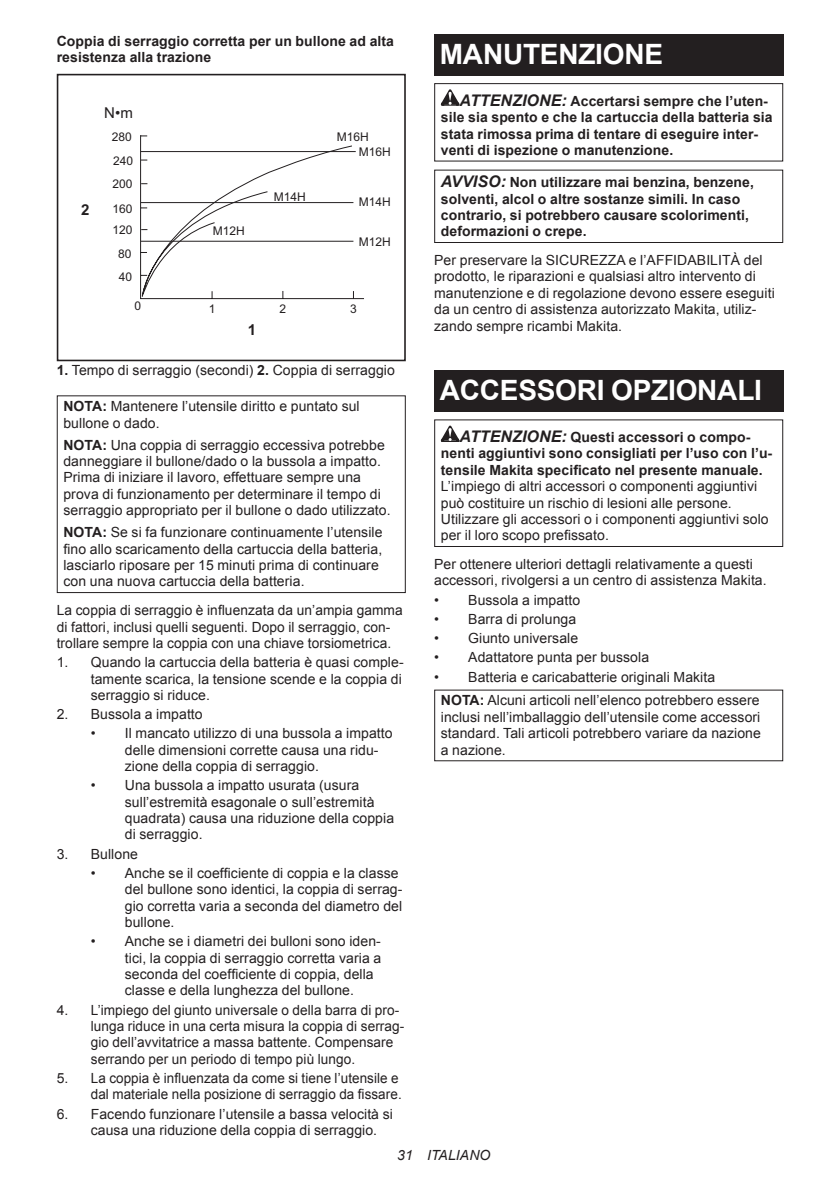
<style>
.page{position:relative;width:840px;height:1191px;background:#fff}
.page>*{position:absolute;margin:0;border:0;box-sizing:border-box;transform-origin:0 0}
.t1{font:700 28px "Arial";letter-spacing:-.01em;color:#fff}
.t2{font:15px "Arial";color:#231f20}
.t3{font:700 15px "Arial";color:#231f20}
.t4{font:14px/16.4px "Arial";letter-spacing:.005em;color:#231f20}
.t5{font:700 14px/16.4px "Arial";letter-spacing:.005em;color:#231f20}
.t6{font:italic 14px "Arial";letter-spacing:.005em;color:#231f20}
.t7{font:12px/21.8px "Arial";color:#231f20}
.s1{font-weight:700}
.s2{font-style:italic;font-size:16px}
</style>
<div class="page">
<svg style="left:140px;top:135px;width:224px;height:165px"></svg>
<div style="left:57px;top:74px;width:348px;height:287px;border:2px solid #231f20"></div>
<div style="left:57px;top:395px;width:348px;height:198px;border:1px solid #231f20"></div>
<div style="left:434px;top:34px;width:348px;height:41px;background:#231f20"></div>
<svg style="left:440px;top:89px;width:19px;height:17px"></svg>
<div style="left:434px;top:83px;width:348px;height:79px;border:1px solid #231f20"></div>
<div style="left:434px;top:170px;width:348px;height:73px;border:1px solid #231f20"></div>
<div style="left:434px;top:370px;width:348px;height:41px;background:#231f20"></div>
<svg style="left:440px;top:425px;width:19px;height:17px"></svg>
<div style="left:434px;top:419px;width:348px;height:128px;border:1px solid #231f20"></div>
<p class="t5" style="left:57px;top:33px;width:338px">Coppia di serraggio corretta per un bullone ad alta resistenza alla trazione</p>
<p class="t3" style="left:81px;top:200px;width:10px">2</p>
<p class="t2" style="left:104px;top:103px;width:30px">N•m</p>
<p class="t7" style="left:112px;top:124px;width:23px;line-height:24.2px">280<br>240</p>
<p class="t7" style="left:112px;top:173px;width:22px">200</p>
<p class="t7" style="left:112px;top:198px;width:22px">160<br>120</p>
<p class="t7" style="left:118px;top:242px;width:16px;line-height:23.4px">80<br>40</p>
<p class="t7" style="left:134px;top:295px;width:8px">0</p>
<p class="t7" style="left:336px;top:126px;width:34px">M16H</p>
<p class="t7" style="left:213px;top:220px;width:34px">M12H</p>
<p class="t7" style="left:273px;top:186px;width:34px">M14H</p>
<p class="t7" style="left:358px;top:141px;width:34px">M16H</p>
<p class="t7" style="left:358px;top:191px;width:34px">M14H</p>
<p class="t7" style="left:358px;top:231px;width:34px">M12H</p>
<p class="t7" style="left:209px;top:298px;width:8px">1</p>
<p class="t7" style="left:279px;top:298px;width:8px">2</p>
<p class="t7" style="left:350px;top:298px;width:8px">3</p>
<p class="t3" style="left:247px;top:320px;width:10px">1</p>
<p class="t4" style="left:57px;top:362px;width:339px"><span class="s1">1.</span> Tempo di serraggio (secondi) <span class="s1">2.</span> Coppia di serraggio</p>
<p class="t4" style="left:63px;top:398px;width:297px"><span class="s1">NOTA:</span> Mantenere l’utensile diritto e puntato sul bullone o dado.</p>
<p class="t4" style="left:63px;top:437px;width:328px"><span class="s1">NOTA:</span> Una coppia di serraggio eccessiva potrebbe danneggiare il bullone/dado o la bussola a impatto.<br>Prima di iniziare il lavoro, effettuare sempre una prova di funzionamento per determinare il tempo di serraggio appropriato per il bullone o dado utilizzato.</p>
<p class="t4" style="left:63px;top:524px;width:320px"><span class="s1">NOTA:</span> Se si fa funzionare continuamente l’utensile fino allo scaricamento della cartuccia della batteria, lasciarlo riposare per 15 minuti prima di continuare con una nuova cartuccia della batteria.</p>
<p class="t4" style="left:57px;top:602px;width:347px">La coppia di serraggio è influenzata da un’ampia gamma di fattori, inclusi quelli seguenti. Dopo il serraggio, con&shy;trollare sempre la coppia con una chiave torsiometrica.</p>
<p class="t4" style="left:91px;top:654px;width:314px;text-indent:-34px">1. Quando la cartuccia della batteria è quasi comple&shy;tamente scarica, la tensione scende e la coppia di serraggio si riduce.</p>
<p class="t4" style="left:57px;top:706px;width:147px">2. Bussola a impatto</p>
<p class="t4" style="left:125px;top:725px;width:269px;text-indent:-34px">• Il mancato utilizzo di una bussola a impatto delle dimensioni corrette causa una ridu&shy;zione della coppia di serraggio.</p>
<p class="t4" style="left:125px;top:777px;width:271px;text-indent:-34px">• Una bussola a impatto usurata (usura sull’estremità esagonale o sull’estremità quadrata) causa una riduzione della coppia di serraggio.</p>
<p class="t4" style="left:57px;top:845px;width:83px">3. Bullone</p>
<p class="t4" style="left:125px;top:865px;width:279px;text-indent:-34px">• Anche se il coefficiente di coppia e la classe del bullone sono identici, la coppia di serrag&shy;gio corretta varia a seconda del diametro del bullone.</p>
<p class="t4" style="left:125px;top:933px;width:258px;text-indent:-34px">• Anche se i diametri dei bulloni sono iden&shy;tici, la coppia di serraggio corretta varia a seconda del coefficiente di coppia, della classe e della lunghezza del bullone.</p>
<p class="t4" style="left:91px;top:1001px;width:315px;text-indent:-34px">4. L’impiego del giunto universale o della barra di pro&shy;lunga riduce in una certa misura la coppia di serrag&shy;gio dell’avvitatrice a massa battente. Compensare serrando per un periodo di tempo più lungo.</p>
<p class="t4" style="left:57px;top:1070px;width:346px;text-align:right">5. La coppia è influenzata da come si tiene l’utensile e dal materiale nella posizione di serraggio da fissare.</p>
<p class="t4" style="left:91px;top:1105px;width:303px;text-indent:-34px">6. Facendo funzionare l’utensile a bassa velocità si causa una riduzione della coppia di serraggio.</p>
<h1 class="t1" style="left:439px;top:35px;width:225px">MANUTENZIONE</h1>
<p class="t5" style="left:440px;top:93px;width:333px;text-indent:19px"><span class="s2">ATTENZIONE:</span> Accertarsi sempre che l’uten&shy;sile sia spento e che la cartuccia della batteria sia stata rimossa prima di tentare di eseguire inter&shy;venti di ispezione o manutenzione.</p>
<p class="t5" style="left:440px;top:174px;width:314px"><span class="s2">AVVISO:</span> Non utilizzare mai benzina, benzene, solventi, alcol o altre sostanze simili. In caso contrario, si potrebbero causare scolorimenti, deformazioni o crepe.</p>
<p class="t4" style="left:434px;top:252px;width:342px">Per preservare la SICUREZZA e l’AFFIDABILITÀ del prodotto, le riparazioni e qualsiasi altro intervento di manutenzione e di regolazione devono essere eseguiti da un centro di assistenza autorizzato Makita, utiliz&shy;zando sempre ricambi Makita.</p>
<h1 class="t1" style="left:439px;top:371px;width:323px">ACCESSORI OPZIONALI</h1>
<p class="t5" style="left:440px;top:429px;width:333px;text-indent:19px"><span class="s2">ATTENZIONE:</span> Questi accessori o compo&shy;nenti aggiuntivi sono consigliati per l’uso con l’u&shy;tensile Makita specificato nel presente manuale.</p>
<p class="t4" style="left:440px;top:478px;width:329px">L’impiego di altri accessori o componenti aggiuntivi può costituire un rischio di lesioni alle persone.<br>Utilizzare gli accessori o i componenti aggiuntivi solo per il loro scopo prefissato.</p>
<p class="t4" style="left:434px;top:556px;width:334px">Per ottenere ulteriori dettagli relativamente a questi accessori, rivolgersi a un centro di assistenza Makita.</p>
<p class="t4" style="left:434px;top:591px;width:147px">• Bussola a impatto</p>
<p class="t4" style="left:434px;top:611px;width:143px">• Barra di prolunga</p>
<p class="t4" style="left:434px;top:630px;width:145px">• Giunto universale</p>
<p class="t4" style="left:434px;top:649px;width:216px">• Adattatore punta per bussola</p>
<p class="t4" style="left:440px;top:665px;width:320px;line-height:23.8px;text-indent:-7px">• Batteria e caricabatterie originali Makita<br><span class="s1">NOTA:</span> Alcuni articoli nell’elenco potrebbero essere</p>
<p class="t4" style="left:440px;top:709px;width:321px;text-align:justify">inclusi nell’imballaggio dell’utensile come accessori standard. Tali articoli potrebbero variare da nazione a nazione.</p>
<p class="t6" style="left:397px;top:1146px;width:95px">31 ITALIANO</p>
</div>
